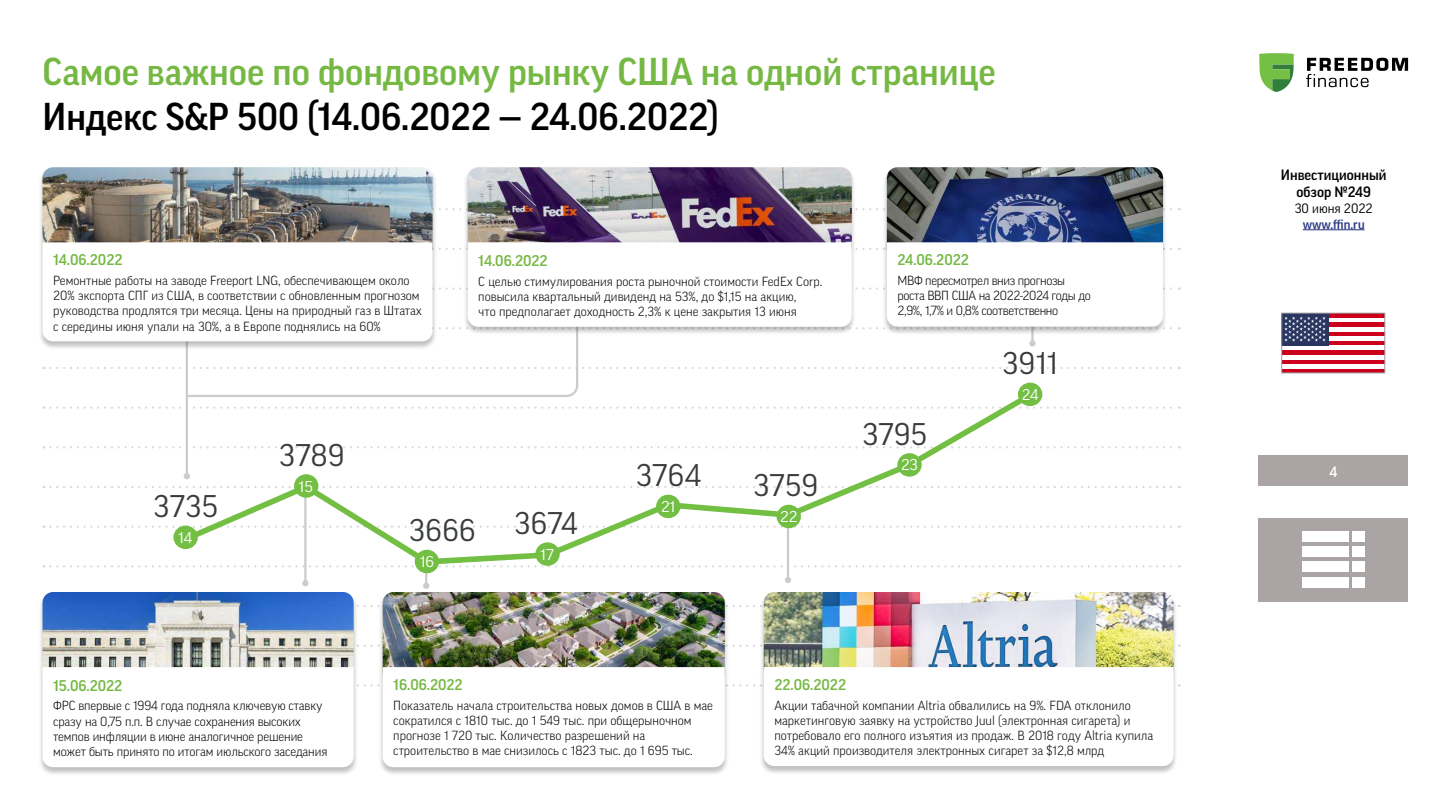
<style>
.page{position:relative;width:1440px;height:810px;background:#fff}
.page>*{position:absolute;margin:0;border:0;box-sizing:border-box;transform-origin:0 0}
.t1{font:500 37.5px "Good Pro";color:#75b843}
.t2{font:500 37.5px "Good Pro";color:#000}
.t3{font:30.22px "Good Pro";letter-spacing:.015em;color:#393c3e}
.t4{font:15.15px "Good Pro";color:#fff;scale:1.05 1}
.t5{font:500 15px "Good Pro";color:#75b843}
.t6{font:500 14.48px/17.4px "Good Pro";color:#000;text-align:center}
.t7{font:500 14.48px "Good Pro";color:#fff}
.t8{font:500 13.05px "Good Pro";color:#293882}
.t9{font:13.05px "Good Pro";color:#000}
.t10{font:300 12.75px/15.3px "Good Pro";color:#000}
.t11{font:300 12.75px/15.3px "Good Pro";letter-spacing:-.03em;color:#000}
</style>
<div class="page">
<hr style="left:1303px;top:229px;width:62px;height:1px;background:#293882">
<div style="left:1258px;top:456px;width:150px;height:30px;background:#aaa5a4"></div>
<div style="left:1259px;top:518px;width:149px;height:83px;background:#aaa5a4"></div>
<div style="left:1302px;top:531px;width:46px;height:11px;background:#fff"></div>
<div style="left:1352px;top:531px;width:13px;height:11px;background:#fff"></div>
<div style="left:1302px;top:547px;width:46px;height:10px;background:#fff"></div>
<div style="left:1352px;top:547px;width:13px;height:10px;background:#fff"></div>
<div style="left:1302px;top:562px;width:46px;height:10px;background:#fff"></div>
<div style="left:1352px;top:562px;width:13px;height:10px;background:#fff"></div>
<div style="left:1302px;top:577px;width:46px;height:11px;background:#fff"></div>
<div style="left:1352px;top:577px;width:13px;height:11px;background:#fff"></div>
<svg style="left:1259px;top:53px;width:35px;height:39px"></svg>
<svg style="left:1306px;top:58px;width:102px;height:29px"></svg>
<div style="left:1282px;top:368px;width:103px;height:5px;background:#cc001c"></div>
<div style="left:1282px;top:359px;width:103px;height:5px;background:#cc001c"></div>
<div style="left:1282px;top:350px;width:103px;height:5px;background:#cc001c"></div>
<hr style="left:1282px;top:341px;width:103px;height:4px;background:#cc001c">
<hr style="left:1282px;top:332px;width:103px;height:4px;background:#cc001c">
<div style="left:1282px;top:322px;width:103px;height:5px;background:#cc001c"></div>
<div style="left:1282px;top:313px;width:103px;height:5px;background:#cc001c"></div>
<div style="left:1282px;top:313px;width:47px;height:32px;background:#293661"></div>
<svg style="left:1284px;top:316px;width:42px;height:26px"></svg>
<div style="left:1282px;top:313px;width:103px;height:60px;border:1px solid #9d9c9c"></div>
<svg style="left:358px;top:645px;width:822px;height:2px"></svg>
<svg style="left:358px;top:605px;width:822px;height:2px"></svg>
<svg style="left:44px;top:565px;width:1136px;height:2px"></svg>
<svg style="left:44px;top:526px;width:1136px;height:2px"></svg>
<svg style="left:44px;top:486px;width:1136px;height:2px"></svg>
<svg style="left:44px;top:446px;width:1136px;height:2px"></svg>
<svg style="left:44px;top:407px;width:1136px;height:2px"></svg>
<svg style="left:44px;top:367px;width:1136px;height:2px"></svg>
<svg style="left:856px;top:208px;width:324px;height:2px"></svg>
<svg style="left:185px;top:208px;width:394px;height:179px"></svg>
<div style="left:38px;top:591px;width:320px;height:185px;background:#000;opacity:.25"></div>
<img style="left:43px;top:592px;width:311px;height:75px">
<div style="left:759px;top:591px;width:419px;height:184px;background:#000;opacity:.25"></div>
<img style="left:764px;top:592px;width:410px;height:75px">
<hr style="left:304px;top:492px;width:3px;height:91px;background:#ccc">
<div style="left:302px;top:580px;width:7px;height:6px;background:#ccc;border-radius:50%"></div>
<hr style="left:425px;top:558px;width:2px;height:28px;background:#ccc">
<svg style="left:423px;top:583px;width:6px;height:6px"></svg>
<hr style="left:787px;top:521px;width:2px;height:59px;background:#ccc">
<svg style="left:785px;top:577px;width:6px;height:6px"></svg>
<div style="left:1029px;top:340px;width:7px;height:7px;background:#ccc;border-radius:50%"></div>
<img style="left:468px;top:167px;width:384px;height:75px">
<div style="left:378px;top:591px;width:352px;height:185px;background:#000;opacity:.25"></div>
<img style="left:383px;top:592px;width:342px;height:75px">
<svg style="left:43px;top:667px;width:1137px;height:100px"></svg>
<img style="left:887px;top:167px;width:276px;height:75px">
<div style="left:38px;top:167px;width:399px;height:183px;background:#000;opacity:.25"></div>
<img style="left:43px;top:167px;width:390px;height:75px">
<svg style="left:43px;top:242px;width:1137px;height:99px"></svg>
<svg style="left:178px;top:387px;width:860px;height:181px"></svg>
<div style="left:418px;top:553px;width:18px;height:17px;background:#72bf44;border-radius:50%"></div>
<div style="left:415px;top:550px;width:24px;height:23px;border:6px solid #72bf44;border-radius:50%"></div>
<div style="left:297px;top:477px;width:19px;height:18px;background:#72bf44;border-radius:50%"></div>
<div style="left:294px;top:474px;width:24px;height:24px;border:6px solid #72bf44;border-radius:50%"></div>
<div style="left:538px;top:545px;width:19px;height:18px;background:#72bf44;border-radius:50%"></div>
<div style="left:535px;top:542px;width:25px;height:24px;border:6px solid #72bf44;border-radius:50%"></div>
<div style="left:659px;top:497px;width:19px;height:18px;background:#72bf44;border-radius:50%"></div>
<div style="left:656px;top:495px;width:24px;height:23px;border:6px solid #72bf44;border-radius:50%"></div>
<div style="left:779px;top:508px;width:19px;height:17px;background:#72bf44;border-radius:50%"></div>
<div style="left:777px;top:505px;width:24px;height:23px;border:6px solid #72bf44;border-radius:50%"></div>
<div style="left:900px;top:456px;width:19px;height:18px;background:#72bf44;border-radius:50%"></div>
<div style="left:897px;top:453px;width:25px;height:24px;border:6px solid #72bf44;border-radius:50%"></div>
<div style="left:1021px;top:385px;width:19px;height:18px;background:#72bf44;border-radius:50%"></div>
<div style="left:1018px;top:383px;width:24px;height:23px;border:6px solid #72bf44;border-radius:50%"></div>
<div style="left:176px;top:528px;width:19px;height:18px;background:#72bf44;border-radius:50%"></div>
<div style="left:173px;top:526px;width:25px;height:23px;border:6px solid #72bf44;border-radius:50%"></div>
<h1 class="t1" style="left:43px;top:50px;width:955px">Самое важное по фондовому рынку США на одной странице</h1>
<h1 class="t2" style="left:43px;top:95px;width:678px">Индекс S&amp;P 500 (14.06.2022 — 24.06.2022)</h1>
<p class="t5" style="left:53px;top:251px;width:71px">14.06.2022</p>
<p class="t10" style="left:53px;top:273px;width:370px">Ремонтные работы на заводе Freeport LNG, обеспечивающем около 20% экспорта СПГ из США, в соответствии с обновленным прогнозом руководства продлятся три месяца. Цены на природный газ в Штатах с середины июня упали на 30%, а в Европе поднялись на 60%</p>
<p class="t5" style="left:478px;top:252px;width:71px">14.06.2022</p>
<p class="t10" style="left:478px;top:273px;width:346px">С целью стимулирования роста рыночной стоимости FedEx Corp. повысила квартальный дивиденд на 53%, до $1,15 на акцию,<br>что предполагает доходность 2,3% к цене закрытия 13 июня</p>
<h2 class="t3" style="left:154px;top:489px;width:66px">3735</h2>
<p class="t4" style="left:178px;top:529px;width:15px">14</p>
<h2 class="t3" style="left:279px;top:438px;width:67px">3789</h2>
<p class="t4" style="left:299px;top:478px;width:15px">15</p>
<h2 class="t3" style="left:409px;top:513px;width:68px">3666</h2>
<p class="t4" style="left:420px;top:553px;width:15px">16</p>
<h2 class="t3" style="left:514px;top:506px;width:64px">3674</h2>
<p class="t4" style="left:540px;top:545px;width:14px">17</p>
<h2 class="t3" style="left:636px;top:458px;width:66px">3764</h2>
<p class="t4" style="left:661px;top:498px;width:15px">21</p>
<h2 class="t3" style="left:754px;top:468px;width:66px">3759</h2>
<p class="t4" style="left:780px;top:508px;width:18px">22</p>
<p class="t5" style="left:897px;top:251px;width:73px">24.06.2022</p>
<p class="t11" style="left:897px;top:273px;width:195px">МВФ пересмотрел вниз прогнозы роста ВВП США на 2022-2024 годы до<br>2,9%, 1,7% и 0,8% соответственно</p>
<h2 class="t3" style="left:862px;top:416px;width:66px">3795</h2>
<p class="t4" style="left:901px;top:456px;width:18px">23</p>
<h2 class="t3" style="left:1002px;top:346px;width:57px">3911</h2>
<p class="t4" style="left:1022px;top:386px;width:18px">24</p>
<p class="t5" style="left:53px;top:677px;width:71px">15.06.2022</p>
<p class="t10" style="left:53px;top:698px;width:276px">ФРС впервые с 1994 года подняла ключевую ставку сразу на 0,75 п.п. В случае сохранения высоких темпов инфляции в июне аналогичное решение может быть принято по итогам июльского заседания</p>
<p class="t5" style="left:393px;top:676px;width:71px">16.06.2022</p>
<p class="t10" style="left:393px;top:697px;width:321px">Показатель начала строительства новых домов в США в мае сократился с 1810 тыс. до 1 549 тыс. при общерыночном прогнозе 1 720 тыс. Количество разрешений на строительство в мае снизилось с 1823 тыс. до 1 695 тыс.</p>
<p class="t5" style="left:774px;top:676px;width:73px">22.06.2022</p>
<p class="t10" style="left:774px;top:697px;width:380px">Акции табачной компании Altria обвалились на 9%. FDA отклонило маркетинговую заявку на устройство Juul (электронная сигарета) и потребовало его полного изъятия из продаж. В 2018 году Altria купила 34% акций производителя электронных сигарет за $12,8 млрд</p>
<p class="t6" style="left:1281px;top:166px;width:107px">Инвестиционный обзор №249</p>
<p class="t9" style="left:1295px;top:201px;width:79px">30 июня 2022</p>
<p class="t8" style="left:1303px;top:217px;width:63px">www.ffin.ru</p>
<p class="t7" style="left:1329px;top:463px;width:9px">4</p>
</div>
